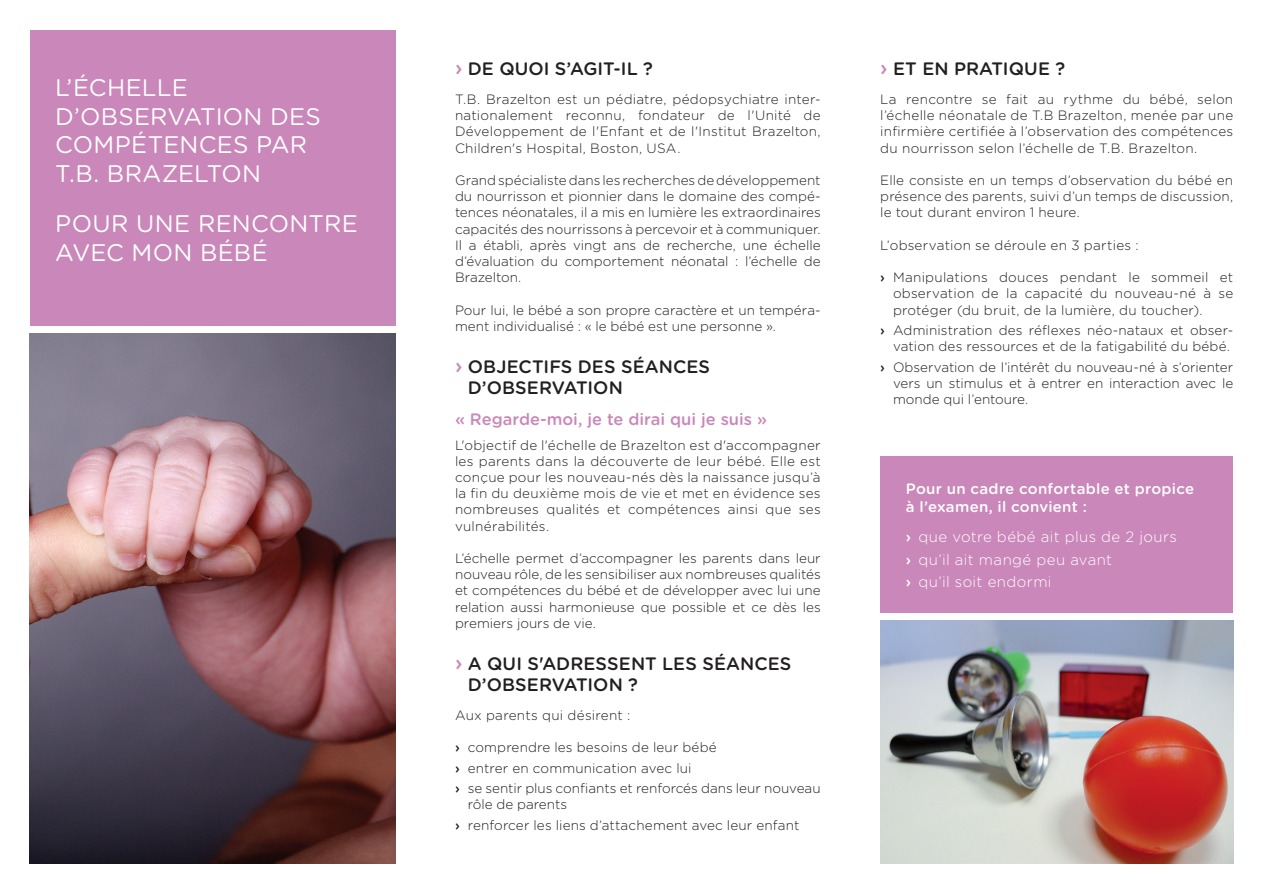
<style>
.page{position:relative;width:1263px;height:893px;background:#fff}
.page>*{position:absolute;margin:0;border:0;box-sizing:border-box;transform-origin:0 0}
.t1{font:24px/28.8px "Gotham Rounded";letter-spacing:.005em;color:#fff}
.t2{font:500 18px/21px "Gotham Rounded";letter-spacing:.005em;color:#231f20}
.t3{font:500 16.5px "Gotham Rounded";color:#ca87ba}
.t4{font:300 15px/22.2px "Gotham Rounded";letter-spacing:.025em;color:#fff}
.t5{font:500 15px/18px "Gotham Rounded";letter-spacing:.015em;color:#fff}
.t6{font:300 13.5px/16.2px "Gotham Rounded";letter-spacing:.005em;color:#231f20;text-align:justify}
.s1{font-size:21px;color:#ca87ba}
.s2{font-weight:500}
</style>
<div class="page">
<img style="left:880px;top:621px;width:353px;height:242px">
<div style="left:30px;top:30px;width:365px;height:295px;background:#ca87ba"></div>
<div style="left:880px;top:456px;width:353px;height:156px;background:#ca87ba"></div>
<img style="left:30px;top:334px;width:365px;height:529px">
<h1 class="t1" style="left:55px;top:72px;width:267px">L’ÉCHELLE<br>D’OBSERVATION DES<br>COMPÉTENCES PAR<br>T.B. BRAZELTON</h1>
<h1 class="t1" style="left:55px;top:208px;width:304px">POUR UNE RENCONTRE<br>AVEC MON BÉBÉ</h1>
<h2 class="t2" style="left:455px;top:57px;width:199px"><span class="s1">›</span> DE QUOI S’AGIT-IL ?</h2>
<p class="t6" style="left:455px;top:90px;width:367px">T.B. Brazelton est un pédiatre, pédopsychiatre inter&shy;nationalement reconnu, fondateur de l'Unité de Développement de l'Enfant et de l'Institut Brazelton, Children's Hospital, Boston, USA.</p>
<p class="t6" style="left:455px;top:171px;width:367px">Grand spécialiste dans les recherches de développement du nourrisson et pionnier dans le domaine des compé&shy;tences néonatales, il a mis en lumière les extraordinaires capacités des nourrissons à percevoir et à communiquer.<br>Il a établi, après vingt ans de recherche, une échelle d’évaluation du comportement néonatal : l’échelle de Brazelton.</p>
<p class="t6" style="left:455px;top:301px;width:367px">Pour lui, le bébé a son propre caractère et un tempéra&shy;ment individualisé : « le bébé est une personne ».</p>
<h2 class="t2" style="left:468px;top:355px;width:244px;text-indent:-13px"><span class="s1">›</span> OBJECTIFS DES SÉANCES<br>D’OBSERVATION</h2>
<p class="t3" style="left:455px;top:407px;width:314px">« Regarde-moi, je te dirai qui je suis »</p>
<p class="t6" style="left:455px;top:436px;width:367px">L'objectif de l'échelle de Brazelton est d'accompagner les parents dans la découverte de leur bébé. Elle est conçue pour les nouveau-nés dès la naissance jusqu’à la fin du deuxième mois de vie et met en évidence ses nombreuses qualités et compétences ainsi que ses vulnérabilités.</p>
<p class="t6" style="left:455px;top:549px;width:367px">L’échelle permet d’accompagner les parents dans leur nouveau rôle, de les sensibiliser aux nombreuses qualités et compétences du bébé et de développer avec lui une relation aussi harmonieuse que possible et ce dès les premiers jours de vie.</p>
<h2 class="t2" style="left:468px;top:652px;width:325px;text-indent:-13px"><span class="s1">›</span> A QUI S'ADRESSENT LES SÉANCES<br>D’OBSERVATION ?</h2>
<p class="t6" style="left:455px;top:706px;width:177px">Aux parents qui désirent :</p>
<p class="t6" style="left:455px;top:737px;width:367px;line-height:20.4px;text-align:left"><span class="s2">›</span> comprendre les besoins de leur bébé<br><span class="s2">›</span> entrer en communication avec lui<br><span class="s2">›</span> se sentir plus confiants et renforcés dans leur nouveau</p>
<p class="t6" style="left:455px;top:794px;width:346px;line-height:20.4px;text-indent:13px">rôle de parents<br><span class="s2">›</span> renforcer les liens d’attachement avec leur enfant</p>
<h2 class="t2" style="left:880px;top:57px;width:186px"><span class="s1">›</span> ET EN PRATIQUE ?</h2>
<p class="t6" style="left:880px;top:90px;width:354px">La rencontre se fait au rythme du bébé, selon l’échelle néonatale de T.B Brazelton, menée par une infirmière certifiée à l’observation des compétences du nourrisson selon l’échelle de T.B. Brazelton.</p>
<p class="t6" style="left:880px;top:171px;width:354px">Elle consiste en un temps d’observation du bébé en présence des parents, suivi d’un temps de discussion, le tout durant environ 1 heure.</p>
<p class="t6" style="left:880px;top:236px;width:260px">L’observation se déroule en 3 parties :</p>
<p class="t6" style="left:893px;top:269px;width:342px;text-indent:-13px"><span class="s2">›</span> Manipulations douces pendant le sommeil et observation de la capacité du nouveau-né à se protéger (du bruit, de la lumière, du toucher).</p>
<p class="t6" style="left:880px;top:322px;width:354px;text-align:right"><span class="s2">›</span> Administration des réflexes néo-nataux et obser&shy;vation des ressources et de la fatigabilité du bébé.</p>
<p class="t6" style="left:893px;top:358px;width:342px;text-indent:-13px"><span class="s2">›</span> Observation de l’intérêt du nouveau-né à s’orienter vers un stimulus et à entrer en interaction avec le monde qui l’entoure.</p>
<p class="t5" style="left:906px;top:479px;width:290px">Pour un cadre confortable et propice à l’examen, il convient :</p>
<p class="t4" style="left:906px;top:525px;width:273px"><span class="s2">›</span> que votre bébé ait plus de 2 jours <span class="s2">›</span> qu’il ait mangé peu avant<br><span class="s2">›</span> qu’il soit endormi</p>
</div>
